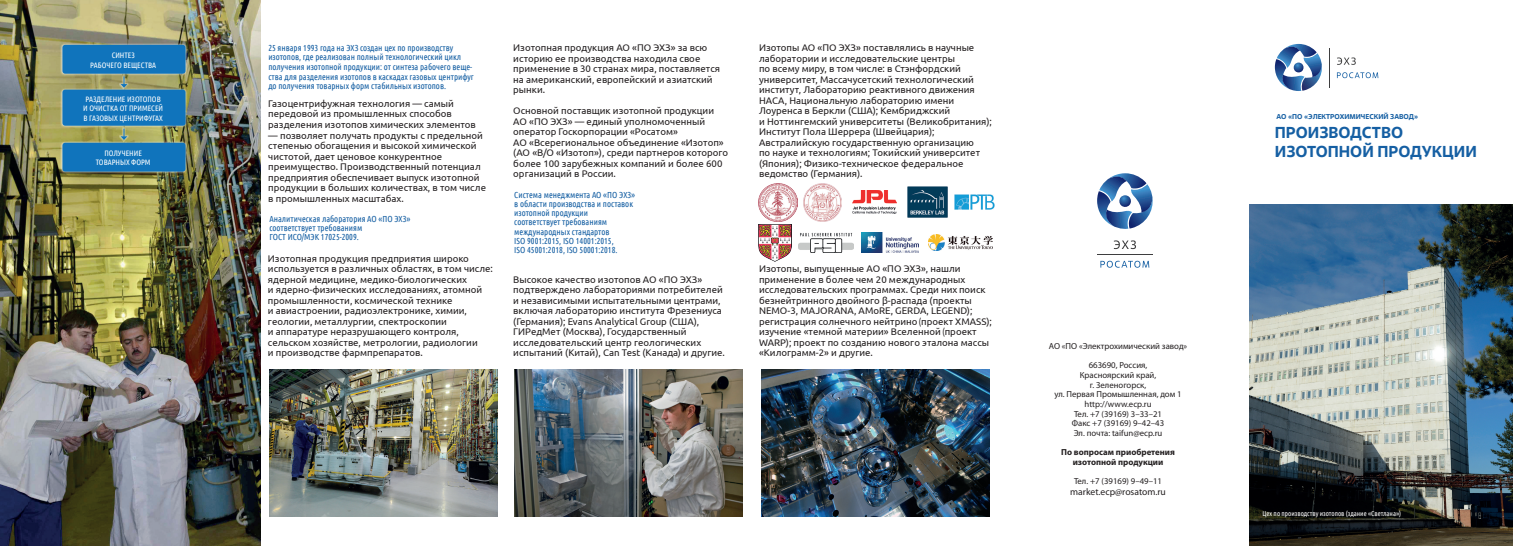
<style>
.page{position:relative;width:1513px;height:546px;background:#fff}
.page>*{position:absolute;margin:0;border:0;box-sizing:border-box;transform-origin:0 0}
.t1{font:700 15.75px/18.9px "Rosatom";color:#155fa3}
.t2{font:9.62px/10.5px "Ubuntu";color:#231f20}
.t3{font:9.62px "Myriad Pro";color:#231f20}
.t4{font:8.75px/9.2px "Ubuntu Condensed";color:#155fa3}
.t5{font:8.75px/9.6px "Myriad Pro";color:#231f20;text-align:center}
.t6{font:700 8.75px/9.6px "Myriad Pro";color:#231f20;text-align:center}
.t7{font:7.88px/9.6px "Ubuntu Condensed";color:#fff;text-align:center}
.t8{font:7px "Ubuntu Condensed";color:#fff}
.t9{font:700 7px "Rosatom";color:#155fa3}
</style>
<div class="page">
<img style="left:0;top:0;width:260px;height:546px">
<img style="left:1250px;top:204px;width:263px;height:341px">
<img style="left:761px;top:369px;width:229px;height:147px">
<img style="left:269px;top:369px;width:229px;height:147px">
<img style="left:515px;top:369px;width:228px;height:147px">
<svg style="left:119px;top:76px;width:10px;height:12px"></svg>
<svg style="left:121px;top:76px;width:6px;height:12px"></svg>
<svg style="left:119px;top:128px;width:10px;height:13px"></svg>
<svg style="left:121px;top:129px;width:6px;height:11px"></svg>
<div style="left:60px;top:141px;width:128px;height:32px;background:#fff;opacity:.75"></div>
<div style="left:62px;top:143px;width:124px;height:28px;background:#1074bc;border-radius:3px"></div>
<div style="left:60px;top:43px;width:128px;height:33px;background:#fff;opacity:.75"></div>
<div style="left:62px;top:45px;width:124px;height:29px;background:#1074bc;border-radius:3px"></div>
<div style="left:60px;top:88px;width:128px;height:40px;background:#fff;opacity:.75"></div>
<div style="left:62px;top:90px;width:124px;height:36px;background:#1074bc;border-radius:3px"></div>
<img style="left:955px;top:195px;width:39px;height:15px">
<img style="left:861px;top:232px;width:57px;height:21px">
<img style="left:907px;top:187px;width:41px;height:31px">
<img style="left:759px;top:183px;width:38px;height:38px">
<img style="left:804px;top:183px;width:38px;height:38px">
<img style="left:928px;top:234px;width:64px;height:17px">
<img style="left:798px;top:232px;width:56px;height:21px">
<img style="left:853px;top:191px;width:43px;height:23px">
<img style="left:759px;top:224px;width:32px;height:37px">
<svg style="left:1100px;top:261px;width:49px;height:7px"></svg>
<svg style="left:1097px;top:173px;width:56px;height:56px"></svg>
<hr style="left:1097px;top:254px;width:56px;height:1px;background:#3e3e3f">
<svg style="left:1114px;top:240px;width:22px;height:9px"></svg>
<svg style="left:1337px;top:57px;width:19px;height:8px"></svg>
<hr style="left:1329px;top:48px;width:1px;height:39px;background:#3e3e3f">
<svg style="left:1337px;top:72px;width:41px;height:6px"></svg>
<svg style="left:1275px;top:44px;width:47px;height:47px"></svg>
<p class="t7" style="left:90px;top:50px;width:67px">СИНТЕЗ<br>РАБОЧЕГО ВЕЩЕСТВА</p>
<p class="t7" style="left:83px;top:94px;width:81px;text-align:left">РАЗДЕЛЕНИЕ ИЗОТОПОВ<br>И ОЧИСТКА ОТ ПРИМЕСЕЙ<br>В ГАЗОВЫХ ЦЕНТРИФУГАХ</p>
<p class="t7" style="left:96px;top:148px;width:56px">ПОЛУЧЕНИЕ<br>ТОВАРНЫХ ФОРМ</p>
<p class="t4" style="left:268px;top:42px;width:207px;line-height:9.6px">25 января 1993 года на ЭХЗ создан цех по производству изотопов, где реализован полный технологический цикл получения изотопной продукции: от синтеза рабочего веще&shy;ства для разделения изотопов в каскадах газовых центрифуг до получения товарных форм стабильных изотопов.</p>
<p class="t2" style="left:513px;top:42px;width:208px">Изотопная продукция АО «ПО ЭХЗ» за всю историю ее производства находила свое применение в 30 странах мира, поставляется на американский, европейский и азиатский рынки.</p>
<p class="t2" style="left:513px;top:105px;width:217px">Основной поставщик изотопной продукции АО «ПО ЭХЗ» — единый уполномоченный оператор Госкорпорации «Росатом»<br>АО «Всерегиональное объединение «Изотоп» (АО «В/О «Изотоп»), среди партнеров которого более 100 зарубежных компаний и более 600 организаций в России.</p>
<p class="t2" style="left:268px;top:98px;width:209px">Газоцентрифужная технология — самый передовой из промышленных способов разделения изотопов химических элементов</p>
<p class="t2" style="left:268px;top:129px;width:219px">— позволяет получать продукты с предельной степенью обогащения и высокой химической чистотой, дает ценовое конкурентное преимущество. Производственный потенциал предприятия обеспечивает выпуск изотопной продукции в больших количествах, в том числе в промышленных масштабах.</p>
<p class="t4" style="left:514px;top:190px;width:122px">Система менеджмента АО «ПО ЭХЗ» в области производства и поставок изотопной продукции соответствует требованиям международных стандартов<br>ISO 9001:2015, ISO 14001:2015,<br>ISO 45001:2018, ISO 50001:2018.</p>
<p class="t4" style="left:269px;top:214px;width:143px">Аналитическая лаборатория АО «ПО ЭХЗ» соответствует требованиям<br>ГОСТ ИСО/МЭК 17025-2009.</p>
<p class="t2" style="left:268px;top:252px;width:226px">Изотопная продукция предприятия широко используется в различных областях, в том числе: ядерной медицине, медико-биологических<br>и ядерно-физических исследованиях, атомной промышленности, космической технике<br>и авиастроении, радиоэлектронике, химии, геологии, металлургии, спектроскопии<br>и аппаратуре неразрушающего контроля, сельском хозяйстве, метрологии, радиологии<br>и производстве фармпрепаратов.</p>
<p class="t2" style="left:513px;top:273px;width:213px">Высокое качество изотопов АО «ПО ЭХЗ» подтверждено лабораториями потребителей и независимыми испытательными центрами, включая лабораторию института Фрезениуса (Германия); Evans Analytical Group (США), ГИРедМет (Москва), Государственный исследовательский центр геологических испытаний (Китай), Can Test (Канада) и другие.</p>
<p class="t2" style="left:759px;top:42px;width:234px">Изотопы АО «ПО ЭХЗ» поставлялись в научные лаборатории и исследовательские центры<br>по всему миру, в том числе: в Стэнфордский университет, Массачусетский технологический институт, Лабораторию реактивного движения НАСА, Национальную лабораторию имени Лоуренса в Беркли (США); Кембриджский<br>и Ноттингемский университеты (Великобритания); Институт Пола Шеррера (Швейцария); Австралийскую государственную организацию<br>по науке и технологиям; Токийский университет (Япония); Физико-техническое федеральное ведомство (Германия).</p>
<p class="t2" style="left:759px;top:263px;width:234px">Изотопы, выпущенные АО «ПО ЭХЗ», нашли применение в более чем 20 международных исследовательских программах. Среди них поиск безнейтринного двойного β-распада (проекты NEMO‑3, MAJORANA, AMoRE, GERDA, LEGEND); регистрация солнечного нейтрино (проект XMASS); изучение «темной материи» Вселенной (проект WARP); проект по созданию нового эталона массы «Килограмм-2» и другие.</p>
<p class="t5" style="left:1049px;top:341px;width:140px">АО «ПО «Электрохимический завод»</p>
<p class="t5" style="left:1054px;top:360px;width:129px">663690, Россия,<br>Красноярский край,<br>г. Зеленогорск,<br>ул. Первая Промышленная, дом 1 http://www.ecp.ru<br>Тел. +7 (39169) 3–33–21<br>Факс +7 (39169) 9–42–43<br>Эл. почта: taifun@ecp.ru</p>
<p class="t6" style="left:1061px;top:447px;width:115px">По вопросам приобретения изотопной продукции</p>
<p class="t5" style="left:1074px;top:476px;width:90px">Тел. +7 (39169) 9–49–11</p>
<p class="t3" style="left:1070px;top:485px;width:97px">market.ecp@rosatom.ru</p>
<p class="t9" style="left:1277px;top:112px;width:143px">АО «ПО «ЭЛЕКТРОХИМИЧЕСКИЙ ЗАВОД»</p>
<h1 class="t1" style="left:1275px;top:122px;width:203px">ПРОИЗВОДСТВО<br>ИЗОТОПНОЙ ПРОДУКЦИИ</h1>
<p class="t8" style="left:1262px;top:509px;width:140px">Цех по производству изотопов (здание «Светлана»)</p>
</div>
